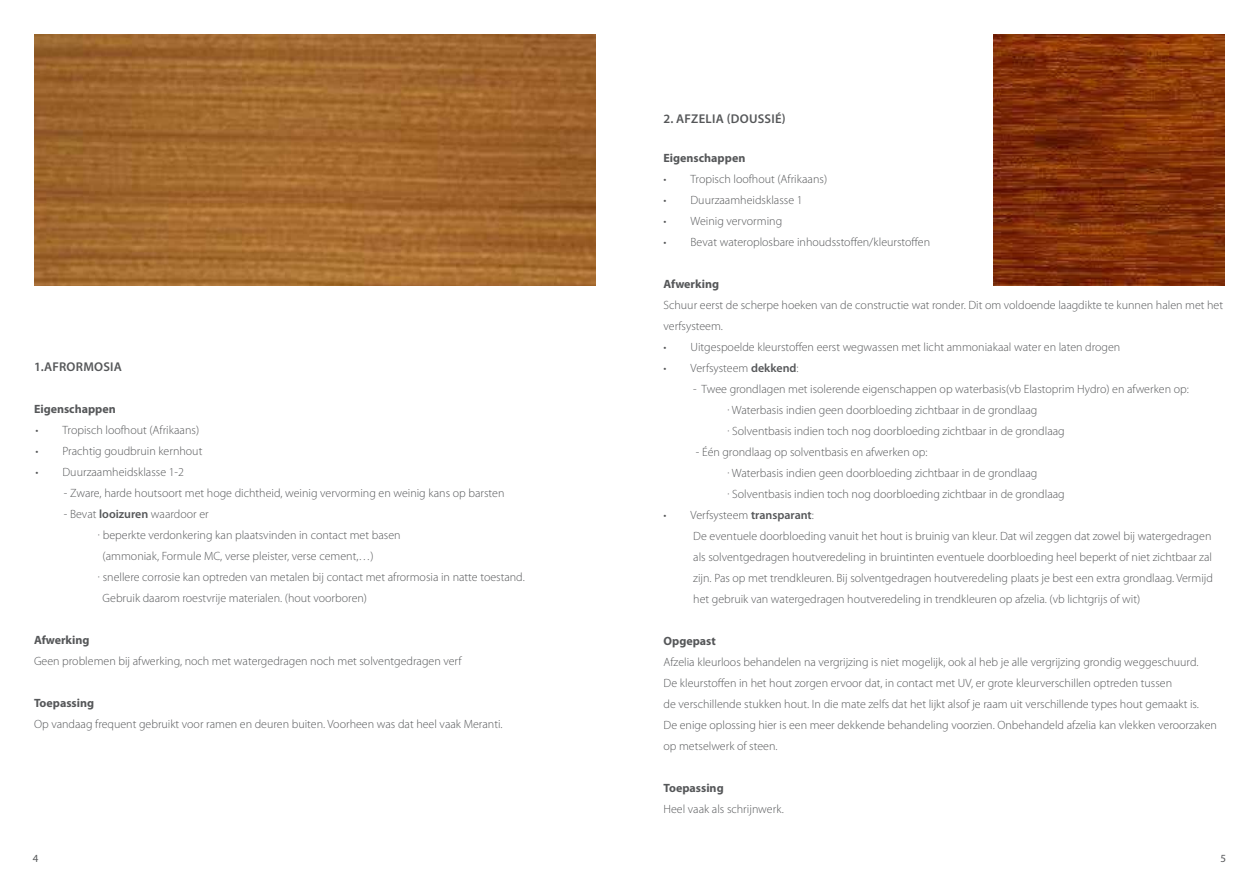
<style>
.page{position:relative;width:1259px;height:893px;background:#fff}
.page>*{position:absolute;margin:0;border:0;box-sizing:border-box;transform-origin:0 0}
.t1{font:600 12.75px "Myriad Pro";letter-spacing:.02em;color:#555759}
.t2{font:300 12px/21px "Myriad Pro";color:#555759}
.t3{font:700 12px "Myriad Pro";color:#555759}
.t4{font:10.95px "Myriad Pro";color:#555759}
.s1{font-weight:600}
</style>
<div class="page">
<img style="left:34px;top:34px;width:561px;height:252px">
<img style="left:993px;top:34px;width:232px;height:252px">
<p class="t1" style="left:34px;top:359px;width:89px">1.AFRORMOSIA</p>
<p class="t3" style="left:34px;top:401px;width:83px">Eigenschappen</p>
<p class="t2" style="left:36px;top:419px;width:165px">• Tropisch loofhout (Afrikaans)</p>
<p class="t2" style="left:36px;top:440px;width:168px">• Prachtig goudbruin kernhout</p>
<p class="t2" style="left:36px;top:461px;width:150px">• Duurzaamheidsklasse 1-2</p>
<p class="t2" style="left:64px;top:482px;width:442px">- Zware, harde houtsoort met hoge dichtheid, weinig vervorming en weinig kans op barsten</p>
<p class="t2" style="left:64px;top:503px;width:146px">- Bevat <span class="s1">looizuren</span> waardoor er</p>
<p class="t2" style="left:98px;top:524px;width:304px">· beperkte verdonkering kan plaatsvinden in contact met basen</p>
<p class="t2" style="left:103px;top:545px;width:272px">(ammoniak, Formule MC, verse pleister, verse cement,…)</p>
<p class="t2" style="left:98px;top:566px;width:428px">· snellere corrosie kan optreden van metalen bij contact met afrormosia in natte toestand.</p>
<p class="t2" style="left:103px;top:587px;width:266px">Gebruik daarom roestvrije materialen. (hout voorboren)</p>
<p class="t3" style="left:34px;top:632px;width:57px">Afwerking</p>
<p class="t2" style="left:34px;top:650px;width:429px">Geen problemen bij afwerking, noch met watergedragen noch met solventgedragen verf</p>
<p class="t3" style="left:34px;top:695px;width:62px">Toepassing</p>
<p class="t2" style="left:34px;top:713px;width:470px">Op vandaag frequent gebruikt voor ramen en deuren buiten. Voorheen was dat heel vaak Meranti.</p>
<p class="t1" style="left:663px;top:111px;width:124px">2. AFZELIA (DOUSSIÉ)</p>
<p class="t3" style="left:663px;top:150px;width:83px">Eigenschappen</p>
<p class="t2" style="left:663px;top:169px;width:165px">• Tropisch loofhout (Afrikaans)</p>
<p class="t2" style="left:663px;top:190px;width:141px">• Duurzaamheidsklasse 1</p>
<p class="t2" style="left:663px;top:211px;width:120px">• Weinig vervorming</p>
<p class="t2" style="left:663px;top:232px;width:268px">• Bevat wateroplosbare inhoudsstoffen/kleurstoffen</p>
<p class="t3" style="left:663px;top:276px;width:57px">Afwerking</p>
<p class="t2" style="left:663px;top:295px;width:561px">Schuur eerst de scherpe hoeken van de constructie wat ronder. Dit om voldoende laagdikte te kunnen halen met het verfsysteem.</p>
<p class="t2" style="left:663px;top:337px;width:458px">• Uitgespoelde kleurstoffen eerst wegwassen met licht ammoniakaal water en laten drogen</p>
<p class="t2" style="left:663px;top:358px;width:137px">• Verfsysteem <span class="s1">dekkend</span>:</p>
<p class="t2" style="left:727px;top:379px;width:463px;text-indent:-34px">- Twee grondlagen met isolerende eigenschappen op waterbasis(vb Elastoprim Hydro) en afwerken op: · Waterbasis indien geen doorbloeding zichtbaar in de grondlaag<br>· Solventbasis indien toch nog doorbloeding zichtbaar in de grondlaag</p>
<p class="t2" style="left:727px;top:442px;width:339px;text-indent:-32px">- Één grondlaag op solventbasis en afwerken op:<br>· Waterbasis indien geen doorbloeding zichtbaar in de grondlaag<br>· Solventbasis indien toch nog doorbloeding zichtbaar in de grondlaag</p>
<p class="t2" style="left:693px;top:505px;width:521px;text-indent:-30px">• Verfsysteem <span class="s1">transparant</span>:<br>De eventuele doorbloeding vanuit het hout is bruinig van kleur. Dat wil zeggen dat zowel bij watergedragen als solventgedragen houtveredeling in bruintinten eventuele doorbloeding heel beperkt of niet zichtbaar zal zijn. Pas op met trendkleuren. Bij solventgedragen houtveredeling plaats je best een extra grondlaag. Vermijd het gebruik van watergedragen houtveredeling in trendkleuren op afzelia. (vb lichtgrijs of wit)</p>
<p class="t3" style="left:663px;top:633px;width:54px">Opgepast</p>
<p class="t2" style="left:663px;top:652px;width:555px">Afzelia kleurloos behandelen na vergrijzing is niet mogelijk, ook al heb je alle vergrijzing grondig weggeschuurd.<br>De kleurstoffen in het hout zorgen ervoor dat, in contact met UV, er grote kleurverschillen optreden tussen<br>de verschillende stukken hout. In die mate zelfs dat het lijkt alsof je raam uit verschillende types hout gemaakt is.<br>De enige oplossing hier is een meer dekkende behandeling voorzien. Onbehandeld afzelia kan vlekken veroorzaken op metselwerk of steen.</p>
<p class="t3" style="left:663px;top:780px;width:62px">Toepassing</p>
<p class="t2" style="left:663px;top:799px;width:122px">Heel vaak als schrijnwerk.</p>
<p class="t4" style="left:33px;top:851px;width:7px">4</p>
<p class="t4" style="left:1220px;top:851px;width:7px">5</p>
</div>
